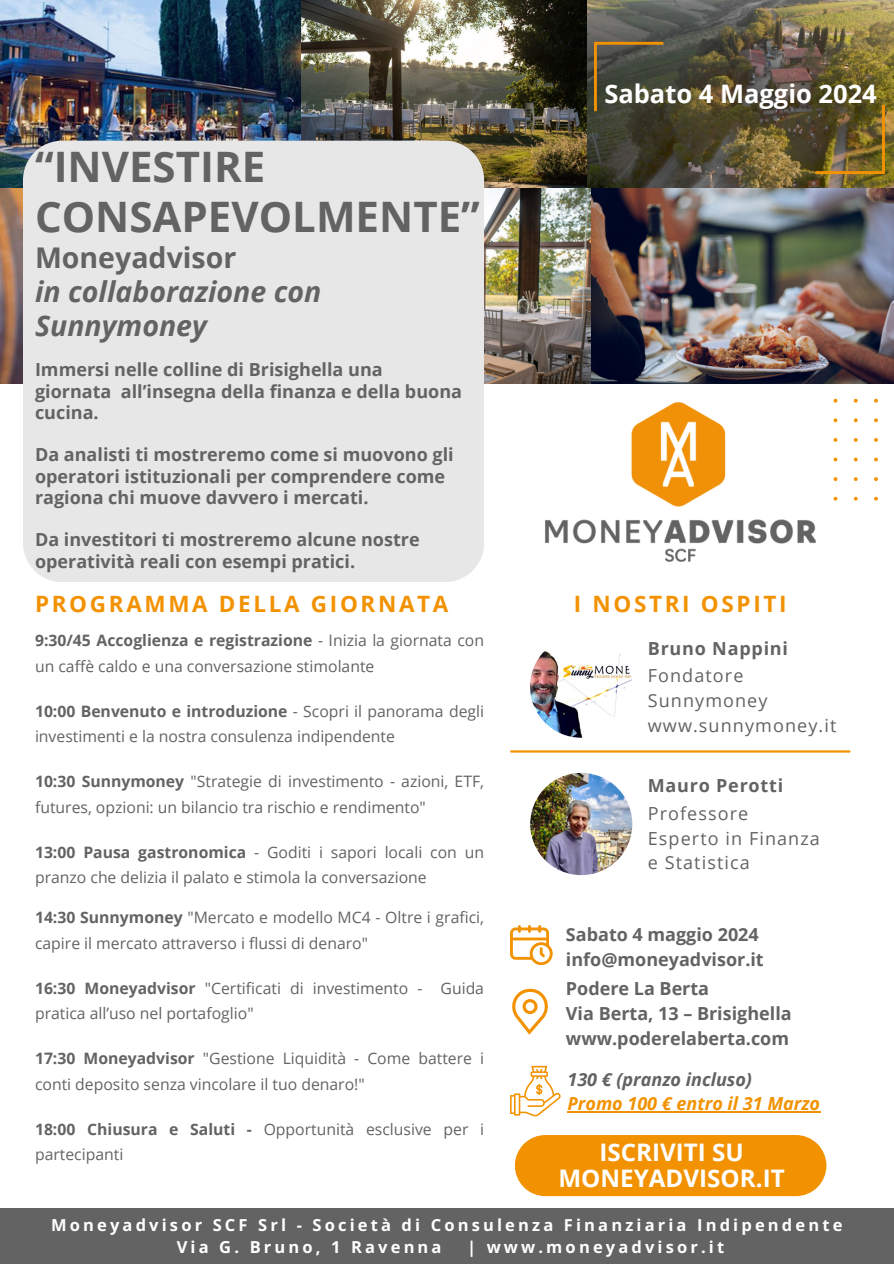
<style>
.page{position:relative;width:894px;height:1264px;background:#fff}
.page>*{position:absolute;margin:0;border:0;box-sizing:border-box;transform-origin:0 0}
.t1{font:700 42px/49.9px "Open Sans";color:#646363}
.t2{font:italic 700 28.5px/33.8px "Open Sans";color:#646363}
.t3{font:700 28.5px "Open Sans";color:#646363}
.t4{font:700 25.5px "Open Sans";color:#fff}
.t5{font:700 24.15px/25.8px "Open Sans";color:#fff;text-align:center}
.t6{font:700 22.5px "Open Sans";letter-spacing:.12em;color:#f29201}
.t7{font:700 18px/21.3px "Open Sans";color:#646363}
.t8{font:18px/24.8px "Open Sans";letter-spacing:.06em;color:#646363}
.t9{font:italic 700 18px/24.8px "Open Sans";color:#f29201}
.t10{font:700 18px "Open Sans";letter-spacing:.045em;color:#646363}
.t11{font:700 16.5px/22.5px "Open Sans";letter-spacing:.19em;color:#fff}
.t12{font:15.75px/25.5px "Open Sans";color:#646363}
.s1{font-weight:700}
.s2{color:#646363}
</style>
<div class="page">
<img style="left:483px;top:188px;width:108px;height:196px">
<img style="left:0;top:0;width:302px;height:384px">
<div style="left:515px;top:1135px;width:311px;height:61px;background:#f29201"></div>
<div style="left:0;top:1208px;width:893px;height:55px;background:#646363"></div>
<img style="left:530px;top:773px;width:102px;height:102px;border-radius:50%">
<img style="left:530px;top:635px;width:102px;height:102px;border-radius:50%">
<hr style="left:511px;top:750px;width:338px;height:2px;background:#f29201">
<svg style="left:510px;top:925px;width:42px;height:40px"></svg>
<svg style="left:512px;top:988px;width:36px;height:46px"></svg>
<svg style="left:510px;top:1065px;width:50px;height:51px"></svg>
<svg style="left:833px;top:399px;width:45px;height:101px"></svg>
<img style="left:591px;top:188px;width:302px;height:196px">
<img style="left:302px;top:0;width:285px;height:188px">
<img style="left:545px;top:402px;width:271px;height:160px">
<img style="left:587px;top:0;width:306px;height:188px">
<svg style="left:594px;top:42px;width:69px;height:69px;background:#524e37"></svg>
<img style="left:815px;top:105px;width:69px;height:69px">
<div style="left:23px;top:141px;width:460px;height:441px;background:#e7e7e7"></div>
<hr style="left:567px;top:1111px;width:253px;height:1px;background:#f29201">
<h1 class="t1" style="left:35px;top:141px;width:446px">“INVESTIRE<br>CONSAPEVOLMENTE”</h1>
<h2 class="t3" style="left:35px;top:238px;width:203px">Moneyadvisor</h2>
<h2 class="t2" style="left:35px;top:274px;width:288px">in collaborazione con<br>Sunnymoney</h2>
<p class="t7" style="left:35px;top:359px;width:428px">Immersi nelle colline di Brisighella una giornata all’insegna della finanza e della buona cucina.</p>
<p class="t7" style="left:35px;top:444px;width:420px">Da analisti ti mostreremo come si muovono gli operatori istituzionali per comprendere come ragiona chi muove davvero i mercati.</p>
<p class="t7" style="left:35px;top:529px;width:386px">Da investitori ti mostreremo alcune nostre operatività reali con esempi pratici.</p>
<h5 class="t6" style="left:35px;top:587px;width:415px">PROGRAMMA DELLA GIORNATA</h5>
<p class="t4" style="left:604px;top:75px;width:274px">Sabato 4 Maggio 2024</p>
<p class="t6" style="left:573px;top:587px;width:214px">I NOSTRI OSPITI</p>
<p class="t12" style="left:35px;top:627px;width:450px"><span class="s1">9:30/45 Accoglienza e registrazione</span> - Inizia la giornata con un caffè caldo e una conversazione stimolante</p>
<p class="t12" style="left:35px;top:698px;width:450px"><span class="s1">10:00 Benvenuto e introduzione</span> - Scopri il panorama degli investimenti e la nostra consulenza indipendente</p>
<p class="t12" style="left:35px;top:768px;width:450px"><span class="s1">10:30 Sunnymoney</span> "Strategie di investimento - azioni, ETF, futures, opzioni: un bilancio tra rischio e rendimento"</p>
<p class="t12" style="left:35px;top:839px;width:450px"><span class="s1">13:00 Pausa gastronomica</span> - Goditi i sapori locali con un pranzo che delizia il palato e stimola la conversazione</p>
<p class="t12" style="left:35px;top:904px;width:450px"><span class="s1">14:30 Sunnymoney</span> "Mercato e modello MC4 - Oltre i grafici, capire il mercato attraverso i flussi di denaro"</p>
<h5 class="t12" style="left:35px;top:974px;width:450px"><span class="s1">16:30 Moneyadvisor</span> "Certificati di investimento - Guida pratica all’uso nel portafoglio"</h5>
<h6 class="t12" style="left:35px;top:1045px;width:450px"><span class="s1">17:30 Moneyadvisor</span> "Gestione Liquidità - Come battere i conti deposito senza vincolare il tuo denaro!"</h6>
<p class="t12" style="left:35px;top:1115px;width:450px"><span class="s1">18:00 Chiusura e Saluti -</span> Opportunità esclusive per i partecipanti</p>
<p class="t10" style="left:647px;top:636px;width:142px">Bruno Nappini</p>
<h4 class="t8" style="left:647px;top:663px;width:190px">Fondatore<br>Sunnymoney www.sunnymoney.it</h4>
<p class="t10" style="left:647px;top:773px;width:137px">Mauro Perotti</p>
<p class="t8" style="left:647px;top:800px;width:173px">Professore<br>Esperto in Finanza e Statistica</p>
<h6 class="t7" style="left:565px;top:921px;width:199px;line-height:24.8px">Sabato 4 maggio 2024 info@moneyadvisor.it</h6>
<p class="t7" style="left:565px;top:975px;width:227px;line-height:24.8px">Podere La Berta<br>Via Berta, 13 – Brisighella www.poderelaberta.com</p>
<h5 class="t9" style="left:567px;top:1066px;width:254px"><span class="s2">130 € (pranzo incluso)<br></span>Promo 100 € entro il 31 Marzo</h5>
<p class="t5" style="left:558px;top:1138px;width:228px">ISCRIVITI SU<br>MONEYADVISOR.IT</p>
<h4 class="t11" style="left:177px;top:1212px;width:667px;text-indent:-125px">Moneyadvisor SCF Srl - Società di Consulenza Finanziaria Indipendente<br>Via G. Bruno, 1 Ravenna</h4>
<h4 class="t11" style="left:467px;top:1235px;width:259px">| www.moneyadvisor.it</h4>
</div>
